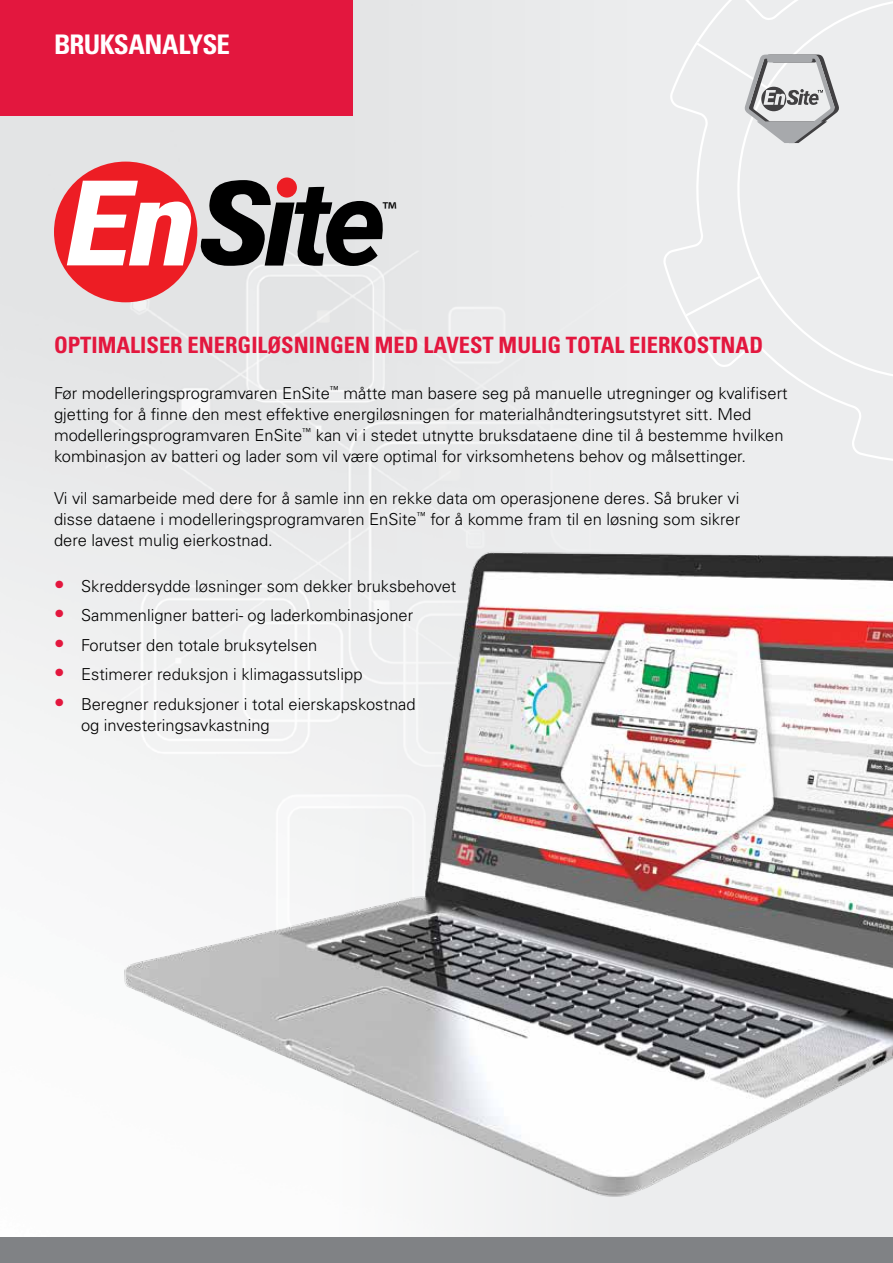
<style>
.page{position:relative;width:893px;height:1263px;background:#ecedee}
.page>*{position:absolute;margin:0;border:0;box-sizing:border-box;transform-origin:0 0}
.t1{font:700 condensed 27px "Univers LT Pro";letter-spacing:-.03em;color:#fff}
.t2{font:23.4px "Myriad Pro";color:#000}
.t3{font:700 condensed 22.5px "Univers LT Pro";color:#e3173e}
.t4{font:300 16.5px/21px "Univers LT Pro 45";color:#000}
.s1{font-size:21px;color:#e3173e}
</style>
<div class="page">
<div style="left:54px;top:162px;width:143px;height:140px;background:#ed1d24;border-radius:50%"></div>
<svg style="left:67px;top:180px;width:316px;height:87px"></svg>
<div style="left:277px;top:177px;width:20px;height:21px;background:#ed1d24;border-radius:50%"></div>
<svg style="left:663px;top:0;width:230px;height:461px"></svg>
<img style="left:89px;top:503px;width:804px;height:735px">
<div style="left:0;top:0;width:353px;height:116px;background:#e3173e"></div>
<div style="left:0;top:1238px;width:893px;height:25px;background:#808285"></div>
<h1 class="t1" style="left:54px;top:27px;width:178px">BRUKSANALYSE</h1>
<h2 class="t2" style="left:382px;top:196px;width:16px">™</h2>
<h3 class="t3" style="left:54px;top:331px;width:711px">OPTIMALISER ENERGILØSNINGEN MED LAVEST MULIG TOTAL EIERKOSTNAD</h3>
<p class="t4" style="left:54px;top:382px;width:735px">Før modelleringsprogramvaren EnSite<sup>™</sup> måtte man basere seg på manuelle utregninger og kvalifisert gjetting for å finne den mest effektive energiløsningen for materialhåndteringsutstyret sitt. Med modelleringsprogramvaren EnSite<sup>™</sup> kan vi i stedet utnytte bruksdataene dine til å bestemme hvilken kombinasjon av batteri og lader som vil være optimal for virksomhetens behov og målsettinger.</p>
<p class="t4" style="left:54px;top:487px;width:688px;text-align:justify">Vi vil samarbeide med dere for å samle inn en rekke data om operasjonene deres. Så bruker vi disse dataene i modelleringsprogramvaren EnSite<sup>™</sup> for å komme fram til en løsning som sikrer dere lavest mulig eierkostnad.</p>
<p class="t4" style="left:54px;top:575px;width:404px"><span class="s1">•</span> Skreddersydde løsninger som dekker bruksbehovet</p>
<p class="t4" style="left:54px;top:605px;width:361px"><span class="s1">•</span> Sammenligner batteri- og laderkombinasjoner</p>
<p class="t4" style="left:54px;top:634px;width:265px"><span class="s1">•</span> Forutser den totale bruksytelsen</p>
<p class="t4" style="left:54px;top:664px;width:310px"><span class="s1">•</span> Estimerer reduksjon i klimagassutslipp</p>
<p class="t4" style="left:81px;top:693px;width:336px;text-indent:-27px"><span class="s1">•</span> Beregner reduksjoner i total eierskapskostnad og investeringsavkastning</p>
</div>
